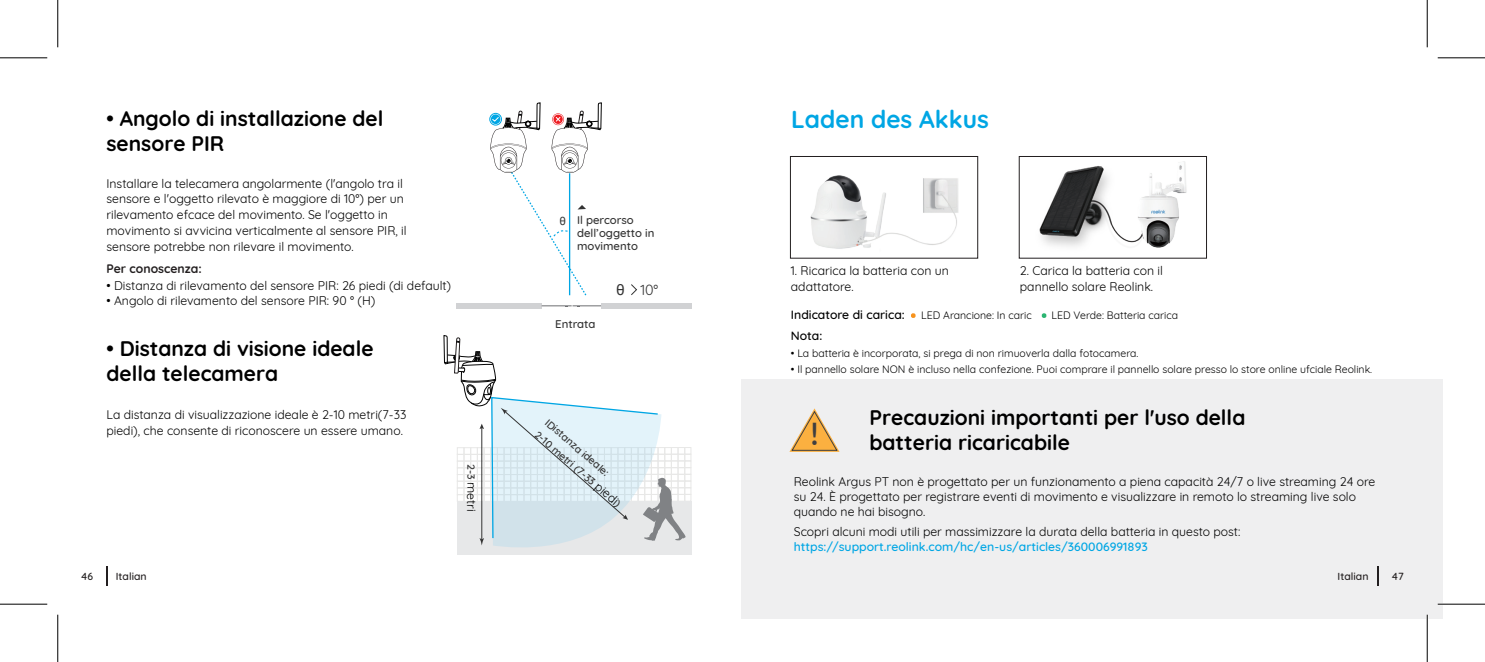
<style>
.page{position:relative;width:1485px;height:662px;background:#fff}
.page>*{position:absolute;margin:0;border:0;box-sizing:border-box;transform-origin:0 0}
.t1{font:32.38px "Ubuntu";color:#3f3f40}
.t2{font:700 24.5px "Quicksand";color:#00a6e4}
.t3{font:700 21px/25.2px "Quicksand";color:#000}
.t4{font:14.35px "Quicksand";color:#343434}
.t5{font:12.25px/15.8px "Quicksand";color:#000}
.t6{font:500 12.25px "Quicksand";color:#00a6e4}
.t7{font:500 12.25px "Quicksand";color:#000}
.t8{font:700 12.25px "Quicksand";color:#231f20}
.t9{font:500 11.38px/13.3px "Quicksand";color:#343434}
.t10{font:10.5px "Quicksand";color:#000}
.t11{font:500 10.5px/15.8px "Quicksand";color:#343434}
.t12{font:500 10.5px "Quicksand";color:#231f20}
.s1{font-weight:500;font-size:10.5px;color:#343434}
.s2{font-family:"Roboto";font-weight:400;font-size:11.55px}
.s3{font-family:"Roboto";font-size:15.4px}
.s4{font-weight:400;font-size:12.25px;color:#000}
</style>
<div class="page">
<div style="left:741px;top:379px;width:701px;height:239px;background:#efeff0"></div>
<svg style="left:790px;top:408px;width:49px;height:43px"></svg>
<svg style="left:1041px;top:313px;width:5px;height:5px"></svg>
<svg style="left:911px;top:313px;width:5px;height:5px"></svg>
<img style="left:1019px;top:258px;width:188px;height:1px">
<img style="left:789px;top:170px;width:2px;height:89px">
<div style="left:1019px;top:156px;width:188px;height:102px;background:#fff;border:1px solid #231f20"></div>
<img style="left:791px;top:175px;width:186px;height:84px">
<img style="left:1033px;top:156px;width:159px;height:101px">
<div style="left:456px;top:303px;width:235px;height:6px;background:#d1d2d4"></div>
<svg style="left:542px;top:303px;width:59px;height:6px"></svg>
<hr style="left:542px;top:305px;width:30px;height:1px;background:#6d6e71">
<svg style="left:565px;top:305px;width:36px;height:2px"></svg>
<div style="left:489px;top:113px;width:13px;height:12px;border:1px solid #00a6e4;border-radius:50%"></div>
<svg style="left:631px;top:284px;width:6px;height:11px"></svg>
<div style="left:684px;top:493px;width:7px;height:8px;border:1px solid #e8e8e7"></div>
<div style="left:684px;top:487px;width:7px;height:7px;border:1px solid #e8e8e7"></div>
<div style="left:684px;top:480px;width:7px;height:8px;border:1px solid #e8e8e7"></div>
<div style="left:684px;top:473px;width:7px;height:8px;border:1px solid #e8e8e7"></div>
<div style="left:684px;top:467px;width:7px;height:7px;border:1px solid #e8e8e7"></div>
<div style="left:684px;top:460px;width:7px;height:7px;border:1px solid #e8e8e7"></div>
<div style="left:684px;top:453px;width:7px;height:8px;border:1px solid #e8e8e7"></div>
<div style="left:684px;top:447px;width:7px;height:7px;border:1px solid #e8e8e7"></div>
<div style="left:457px;top:501px;width:234px;height:53px;background:#e7e8e9"></div>
<svg style="left:443px;top:335px;width:242px;height:212px"></svg>
<svg style="left:490px;top:102px;width:112px;height:194px"></svg>
<img style="left:793px;top:181px;width:128px;height:78px">
<hr style="left:106px;top:565px;width:2px;height:20px;background:#231f20">
<hr style="left:1376px;top:565px;width:2px;height:20px;background:#231f20">
<hr style="left:1437px;top:602px;width:48px;height:3px;background:#fff">
<hr style="left:1426px;top:614px;width:2px;height:47px;background:#fff">
<hr style="left:0;top:57px;width:47px;height:1px;background:#000">
<hr style="left:1437px;top:57px;width:48px;height:1px;background:#000">
<hr style="left:0;top:603px;width:47px;height:1px;background:#000">
<hr style="left:1437px;top:603px;width:48px;height:1px;background:#000">
<hr style="left:57px;top:0;width:1px;height:47px;background:#000">
<hr style="left:57px;top:614px;width:1px;height:47px;background:#000">
<hr style="left:1427px;top:0;width:1px;height:47px;background:#000">
<hr style="left:1427px;top:614px;width:1px;height:47px;background:#000">
<h3 class="t3" style="left:106px;top:104px;width:278px">• Angolo di installazione del sensore PIR</h3>
<p class="t5" style="left:106px;top:174px;width:302px">Installare la telecamera angolarmente (l'angolo tra il sensore e l'oggetto rilevato è maggiore di 10°) per un rilevamento efcace del movimento. Se l'oggetto in movimento si avvicina verticalmente al sensore PIR, il sensore potrebbe non rilevare il movimento.</p>
<p class="t8" style="left:106px;top:258px;width:97px">Per conoscenza:</p>
<p class="t5" style="left:106px;top:276px;width:346px">• Distanza di rilevamento del sensore PIR: 26 piedi (di default)</p>
<p class="t5" style="left:106px;top:291px;width:270px">• Angolo di rilevamento del sensore PIR: 90 ° (H)</p>
<h3 class="t3" style="left:106px;top:334px;width:268px">• Distanza di visione ideale della telecamera</h3>
<p class="t5" style="left:106px;top:405px;width:301px">La distanza di visualizzazione ideale è 2-10 metri(7-33 piedi), che consente di riconoscere un essere umano.</p>
<p class="t5" style="left:481px;top:463px;width:49px;rotate:90deg"><span class="s1">2-3</span> metri</p>
<p class="t9" style="left:577px;top:212px;width:79px;text-indent:-18px"><span class="s2">θ</span> Il percorso dell’oggetto in movimento</p>
<p class="t4" style="left:616px;top:278px;width:44px"><span class="s3">θ</span> 10°</p>
<p class="t9" style="left:555px;top:315px;width:42px">Entrata</p>
<p class="t11" style="left:552px;top:414px;width:112px;rotate:41deg">IDistanza ideale:<br>2-10 metri (7-33 <span class="s4">piedi</span>)</p>
<h2 class="t2" style="left:791px;top:99px;width:199px">Laden des Akkus</h2>
<p class="t5" style="left:791px;top:261px;width:159px">1. Ricarica la batteria con un adattatore.</p>
<p class="t5" style="left:1020px;top:261px;width:145px">2. Carica la batteria con il pannello solare Reolink.</p>
<p class="t10" style="left:921px;top:307px;width:112px">LED Arancione: In caric</p>
<p class="t7" style="left:791px;top:305px;width:115px">Indicatore di carica:</p>
<p class="t10" style="left:1051px;top:307px;width:128px">LED Verde: Batteria carica</p>
<p class="t7" style="left:791px;top:325px;width:33px">Nota:</p>
<p class="t10" style="left:791px;top:344px;width:349px">• La batteria è incorporata, si prega di non rimuoverla dalla fotocamera.</p>
<p class="t10" style="left:791px;top:360px;width:583px">• Il pannello solare NON è incluso nella confezione. Puoi comprare il pannello solare presso lo store online ufciale Reolink.</p>
<h1 class="t1" style="left:810px;top:414px;width:10px">!</h1>
<h3 class="t3" style="left:869px;top:403px;width:377px">Precauzioni importanti per l'uso della batteria ricaricabile</h3>
<p class="t5" style="left:794px;top:473px;width:583px;line-height:14.7px">Reolink Argus PT non è progettato per un funzionamento a piena capacità 24/7 o live streaming 24 ore su 24. È progettato per registrare eventi di movimento e visualizzare in remoto lo streaming live solo quando ne hai bisogno.</p>
<p class="t5" style="left:794px;top:521px;width:448px">Scopri alcuni modi utili per massimizzare la durata della batteria in questo post:</p>
<p class="t6" style="left:794px;top:536px;width:355px">https://support.reolink.com/hc/en-us/articles/360006991893</p>
<p class="t12" style="left:81px;top:567px;width:14px">46</p>
<p class="t12" style="left:116px;top:567px;width:32px">Italian</p>
<p class="t12" style="left:1337px;top:567px;width:32px">Italian</p>
<p class="t12" style="left:1391px;top:567px;width:14px">47</p>
</div>
